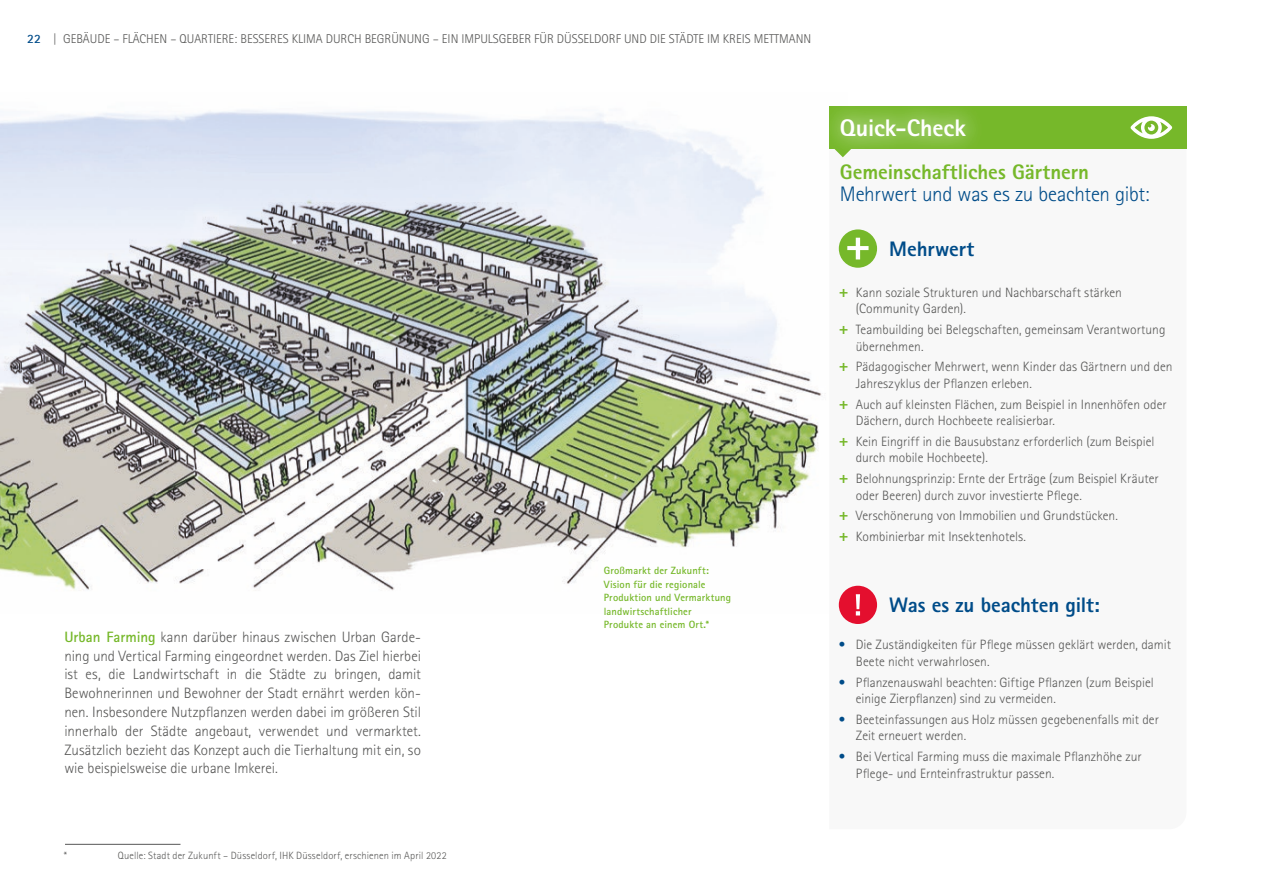
<style>
.page{position:relative;width:1263px;height:893px;background:#fff}
.page>*{position:absolute;margin:0;border:0;box-sizing:border-box;transform-origin:0 0}
.t1{font:800 24px "Rotis Sans Serif Std";color:#fff}
.t2{font:300 21px "Rotis Sans Serif Std";letter-spacing:-.015em;color:#004c89}
.t3{font:800 21px "Rotis Sans Serif Std";letter-spacing:-.005em;color:#004c89}
.t4{font:800 21px "Rotis Sans Serif Std";letter-spacing:-.005em;color:#76b82a}
.t5{font:300 15px/18.8px "Rotis Sans Serif Std";letter-spacing:-.005em;color:#575756;text-align:justify}
.t6{font:300 13.5px/16.5px "Rotis Sans Serif Std";color:#575756}
.t7{font:300 12.75px "Rotis Sans Serif Std";color:#575756}
.t8{font:700 10.5px/13.5px "Rotis Sans Serif Std";letter-spacing:.01em;color:#76b82a}
.t9{font:300 10.5px "Rotis Sans Serif Std";letter-spacing:.015em;color:#575756}
.s1{font-weight:700;color:#004c89}
.s2{font-weight:700;color:#76b82a}
.s3{font-weight:800;font-size:16.5px;color:#76b82a}
.s4{color:#004c89}
</style>
<div class="page">
<img style="left:0;top:376px;width:822px;height:215px">
<img style="left:0;top:110px;width:807px;height:282px">
<div style="left:839px;top:229px;width:38px;height:39px;background:#76b82a;border-radius:50%"></div>
<svg style="left:847px;top:238px;width:21px;height:21px"></svg>
<div style="left:839px;top:586px;width:38px;height:38px;background:#e40f2e;border-radius:50%"></div>
<svg style="left:856px;top:594px;width:4px;height:21px"></svg>
<div style="left:829px;top:106px;width:357px;height:43px;background:#76b82a"></div>
<svg style="left:1130px;top:116px;width:42px;height:23px"></svg>
<div style="left:814px;top:92px;width:177px;height:72px;background:#fff"></div>
<div style="left:822px;top:100px;width:161px;height:55px;background:#fff;opacity:.75"></div>
<hr style="left:65px;top:844px;width:115px;height:1px;background:#575756">
<p class="t7" style="left:27px;top:31px;width:785px"><span class="s1">22</span> | GEBÄUDE – FLÄCHEN – QUARTIERE: BESSERES KLIMA DURCH BEGRÜNUNG – EIN IMPULSGEBER FÜR DÜSSELDORF UND DIE STÄDTE IM KREIS METTMANN</p>
<p class="t5" style="left:64px;top:628px;width:358px"><span class="s2">Urban Farming</span> kann darüber hinaus zwischen Urban Garde&shy;ning und Vertical Farming eingeordnet werden. Das Ziel hierbei ist es, die Landwirtschaft in die Städte zu bringen, damit Bewohnerinnen und Bewohner der Stadt ernährt werden kön&shy;nen. Insbesondere Nutzpflanzen werden dabei im größeren Stil innerhalb der Städte angebaut, verwendet und vermarktet.<br>Zusätzlich bezieht das Konzept auch die Tierhaltung mit ein, so wie beispielsweise die urbane Imkerei.</p>
<p class="t9" style="left:64px;top:850px;width:5px">*</p>
<p class="t9" style="left:118px;top:850px;width:330px">Quelle: Stadt der Zukunft – Düsseldorf, IHK Düsseldorf, erschienen im April 2022</p>
<p class="t8" style="left:604px;top:564px;width:129px">Großmarkt der Zukunft:<br>Vision für die regionale<br>Produktion und Vermarktung landwirtschaftlicher<br>Produkte an einem Ort.*</p>
<h1 class="t1" style="left:840px;top:112px;width:128px">Quick-Check</h1>
<h2 class="t4" style="left:840px;top:158px;width:251px">Gemeinschaftliches Gärtnern</h2>
<h2 class="t2" style="left:840px;top:182px;width:311px">Mehrwert und was es zu beachten gibt:</h2>
<h2 class="t3" style="left:889px;top:235px;width:87px">Mehrwert</h2>
<p class="t6" style="left:856px;top:284px;width:268px;text-indent:-17px"><span class="s3">+</span> Kann soziale Strukturen und Nachbarschaft stärken (Community Garden).</p>
<p class="t6" style="left:856px;top:321px;width:311px;text-indent:-17px"><span class="s3">+</span> Teambuilding bei Belegschaften, gemeinsam Verantwortung übernehmen.</p>
<p class="t6" style="left:856px;top:359px;width:318px;text-indent:-17px"><span class="s3">+</span> Pädagogischer Mehrwert, wenn Kinder das Gärtnern und den<br>Jahreszyklus der Pflanzen erleben.</p>
<p class="t6" style="left:856px;top:396px;width:312px;text-indent:-17px"><span class="s3">+</span> Auch auf kleinsten Flächen, zum Beispiel in Innenhöfen oder<br>Dächern, durch Hochbeete realisierbar.</p>
<p class="t6" style="left:856px;top:433px;width:300px;text-indent:-17px"><span class="s3">+</span> Kein Eingriff in die Bausubstanz erforderlich (zum Beispiel durch mobile Hochbeete).</p>
<p class="t6" style="left:856px;top:470px;width:304px;text-indent:-17px"><span class="s3">+</span> Belohnungsprinzip: Ernte der Erträge (zum Beispiel Kräuter oder Beeren) durch zuvor investierte Pflege.</p>
<p class="t6" style="left:839px;top:506px;width:281px;line-height:20.7px"><span class="s3">+</span> Verschönerung von Immobilien und Grundstücken. <span class="s3">+</span> Kombinierbar mit Insektenhotels.</p>
<h2 class="t3" style="left:889px;top:592px;width:212px">Was es zu beachten gilt:</h2>
<p class="t6" style="left:856px;top:636px;width:317px;text-indent:-17px"><span class="s4">•</span> Die Zuständigkeiten für Pflege müssen geklärt werden, damit<br>Beete nicht verwahrlosen.</p>
<p class="t6" style="left:856px;top:674px;width:299px;text-indent:-17px"><span class="s4">•</span> Pflanzenauswahl beachten: Giftige Pflanzen (zum Beispiel einige Zierpflanzen) sind zu vermeiden.</p>
<p class="t6" style="left:856px;top:711px;width:305px;text-indent:-17px"><span class="s4">•</span> Beeteinfassungen aus Holz müssen gegebenenfalls mit der<br>Zeit erneuert werden.</p>
<p class="t6" style="left:856px;top:748px;width:287px;text-indent:-17px"><span class="s4">•</span> Bei Vertical Farming muss die maximale Pflanzhöhe zur<br>Pflege- und Ernteinfrastruktur passen.</p>
</div>
